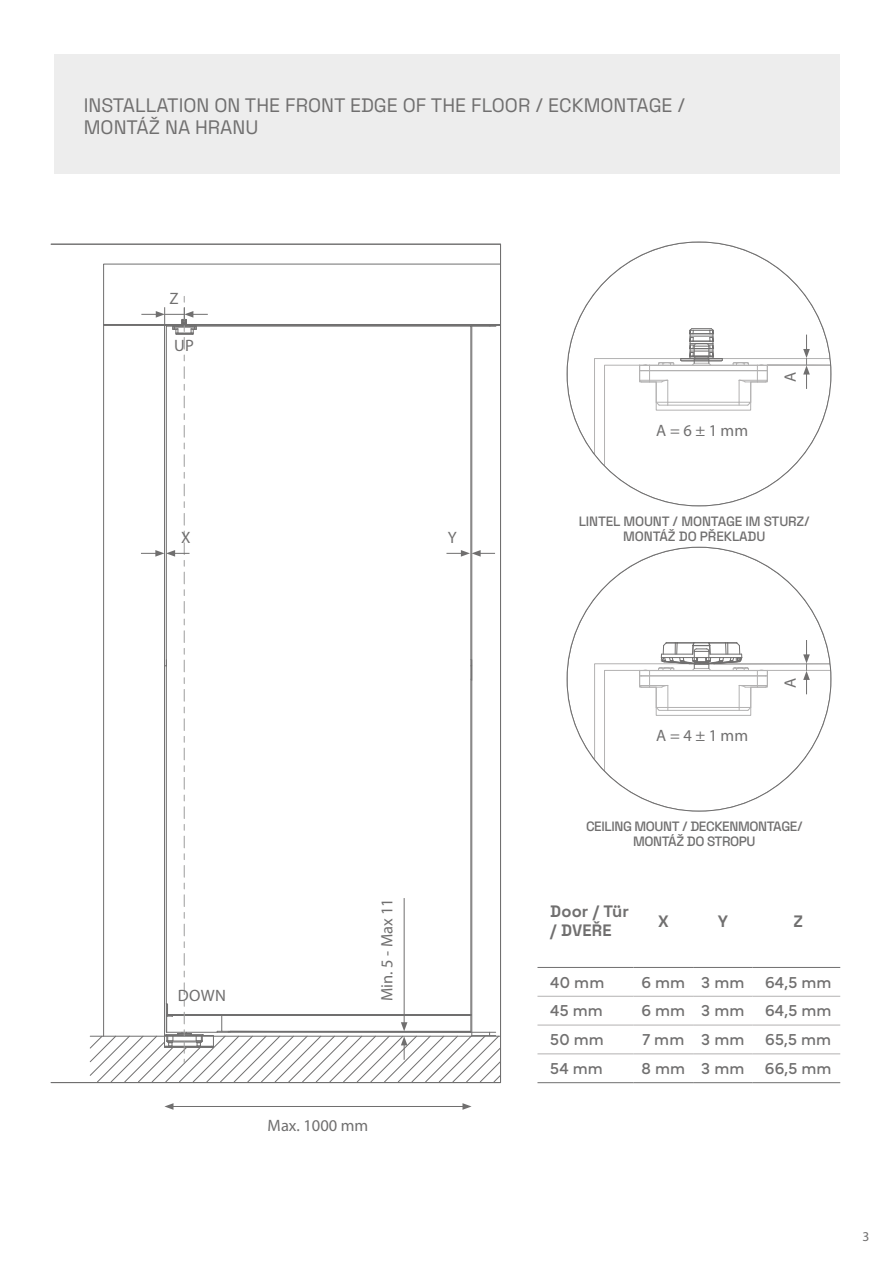
<style>
.page{position:relative;width:893px;height:1263px;background:#fff}
.page>*{position:absolute;margin:0;border:0;box-sizing:border-box;transform-origin:0 0}
.t1{font:300 19.5px/22.5px "Space Grotesk";color:#706f6f}
.t2{font:16.5px "Mundial";letter-spacing:.01em;color:#706f6f}
.t3{font:16.5px "Myriad Pro";color:#706f6f}
.t4{font:300 16.5px/19.5px "Space Grotesk";letter-spacing:.01em;color:#706f6f}
.t5{font:300 13.5px/15px "Space Grotesk";letter-spacing:-.01em;color:#706f6f;text-align:center}
.t6{font:300 13.5px/15px "Space Grotesk";letter-spacing:-.03em;color:#706f6f;text-align:center}
.t7{font:13.5px "Myriad Pro";color:#706f6f}
</style>
<div class="page">
<svg style="left:567px;top:547px;width:259px;height:213px"></svg>
<svg style="left:567px;top:242px;width:257px;height:213px"></svg>
<hr style="left:537px;top:967px;width:97px;height:1px;background:#706f6f">
<hr style="left:634px;top:967px;width:59px;height:1px;background:#706f6f">
<hr style="left:693px;top:967px;width:60px;height:1px;background:#706f6f">
<hr style="left:753px;top:967px;width:87px;height:1px;background:#706f6f">
<hr style="left:537px;top:996px;width:97px;height:1px;background:#b3b2b2">
<hr style="left:634px;top:996px;width:59px;height:1px;background:#b3b2b2">
<hr style="left:693px;top:996px;width:60px;height:1px;background:#b3b2b2">
<hr style="left:753px;top:996px;width:87px;height:1px;background:#b3b2b2">
<hr style="left:537px;top:1024px;width:97px;height:1px;background:#b3b2b2">
<hr style="left:634px;top:1024px;width:59px;height:1px;background:#b3b2b2">
<hr style="left:693px;top:1024px;width:60px;height:1px;background:#b3b2b2">
<hr style="left:753px;top:1024px;width:87px;height:1px;background:#b3b2b2">
<hr style="left:537px;top:1053px;width:97px;height:1px;background:#b3b2b2">
<hr style="left:634px;top:1053px;width:59px;height:1px;background:#b3b2b2">
<hr style="left:693px;top:1053px;width:60px;height:1px;background:#b3b2b2">
<hr style="left:753px;top:1053px;width:87px;height:1px;background:#b3b2b2">
<hr style="left:537px;top:1082px;width:97px;height:1px;background:#706f6f">
<hr style="left:634px;top:1082px;width:59px;height:1px;background:#706f6f">
<hr style="left:693px;top:1082px;width:60px;height:1px;background:#706f6f">
<hr style="left:753px;top:1082px;width:87px;height:1px;background:#706f6f">
<div style="left:54px;top:54px;width:785px;height:119px;background:#ededed"></div>
<hr style="left:171px;top:1106px;width:294px;height:1px;background:#706f6f">
<svg style="left:462px;top:1103px;width:10px;height:7px"></svg>
<svg style="left:164px;top:1103px;width:9px;height:7px"></svg>
<svg style="left:594px;top:328px;width:237px;height:178px"></svg>
<svg style="left:594px;top:640px;width:237px;height:171px"></svg>
<svg style="left:89px;top:296px;width:412px;height:787px"></svg>
<p class="t1" style="left:84px;top:93px;width:603px">INSTALLATION ON THE FRONT EDGE OF THE FLOOR / ECKMONTAGE /<br>MONTÁŽ NA HRANU</p>
<p class="t3" style="left:170px;top:288px;width:11px">Z</p>
<p class="t3" style="left:174px;top:335px;width:21px">UP</p>
<p class="t3" style="left:181px;top:527px;width:11px">X</p>
<p class="t3" style="left:448px;top:527px;width:10px">Y</p>
<p class="t3" style="left:178px;top:986px;width:50px">DOWN</p>
<p class="t3" style="left:377px;top:1001px;width:105px;rotate:-90deg">Min. 5 - Max 11</p>
<p class="t3" style="left:268px;top:1115px;width:102px">Max. 1000 mm</p>
<p class="t3" style="left:656px;top:420px;width:93px">A = 6 ± 1 mm</p>
<p class="t3" style="left:780px;top:382px;width:12px;rotate:-90deg">A</p>
<p class="t5" style="left:579px;top:513px;width:233px">LINTEL MOUNT / MONTAGE IM STURZ/<br>MONTÁŽ DO PŘEKLADU</p>
<p class="t3" style="left:656px;top:725px;width:93px">A = 4 ± 1 mm</p>
<p class="t3" style="left:780px;top:688px;width:12px;rotate:-90deg">A</p>
<p class="t6" style="left:586px;top:818px;width:218px">CEILING MOUNT / DECKENMONTAGE/<br>MONTÁŽ DO STROPU</p>
<p class="t4" style="left:550px;top:900px;width:80px">Door / Tür / DVEŘE</p>
<p class="t4" style="left:658px;top:910px;width:12px">X</p>
<p class="t4" style="left:718px;top:910px;width:12px">Y</p>
<p class="t4" style="left:793px;top:910px;width:11px">Z</p>
<p class="t2" style="left:550px;top:969px;width:56px">40 mm</p>
<p class="t2" style="left:641px;top:969px;width:191px">6 mm 3 mm 64,5 mm</p>
<p class="t2" style="left:550px;top:998px;width:54px">45 mm</p>
<p class="t2" style="left:641px;top:998px;width:191px">6 mm 3 mm 64,5 mm</p>
<p class="t2" style="left:550px;top:1027px;width:55px">50 mm</p>
<p class="t2" style="left:642px;top:1027px;width:104px">7 mm 3 mm</p>
<p class="t2" style="left:765px;top:1027px;width:67px">65,5 mm</p>
<p class="t2" style="left:550px;top:1055px;width:54px">54 mm</p>
<p class="t2" style="left:641px;top:1055px;width:192px">8 mm 3 mm 66,5 mm</p>
<p class="t7" style="left:862px;top:1228px;width:8px">3</p>
</div>
